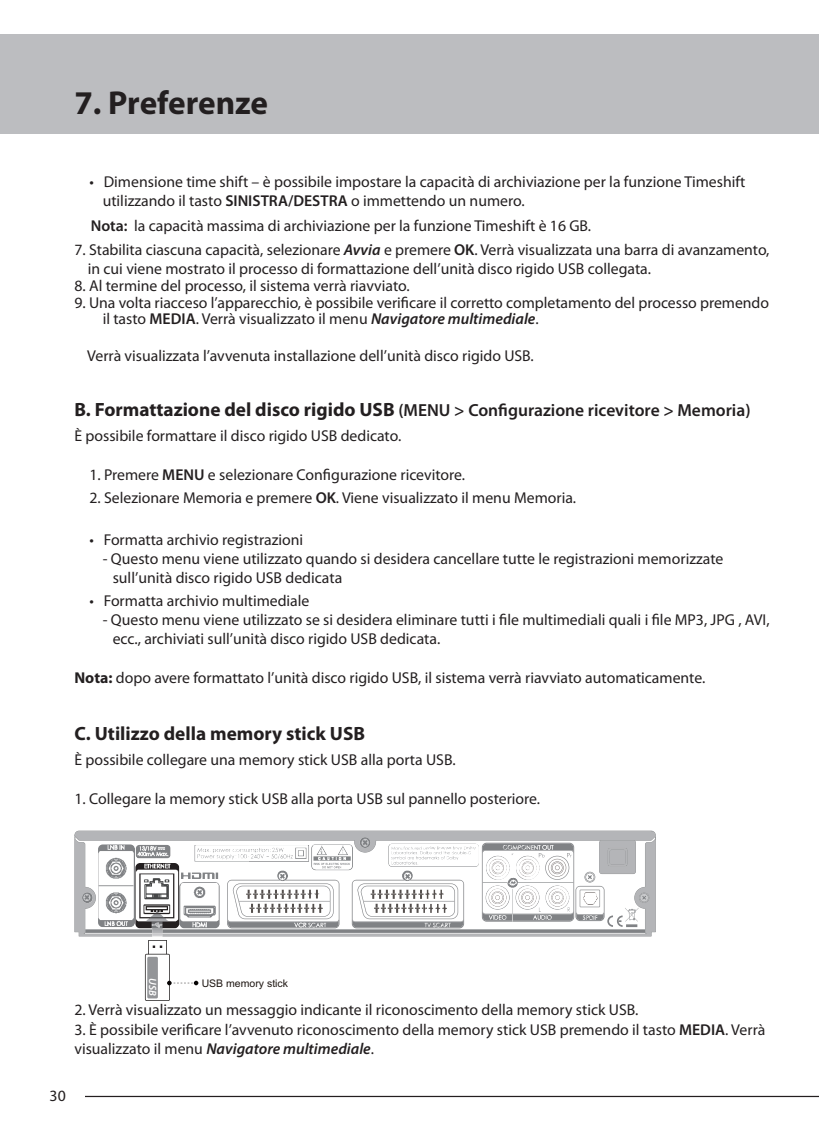
<style>
.page{position:relative;width:819px;height:1141px;background:#fff}
.page>*{position:absolute;margin:0;border:0;box-sizing:border-box;transform-origin:0 0}
.t1{font:700 33.25px "Myriad Pro";letter-spacing:-.005em;color:#231f20}
.t2{font:700 19.25px "Myriad Pro";color:#231f20}
.t3{font:600 17.5px "Myriad Pro";color:#231f20}
.t4{font:15.75px/19.2px "Myriad Pro";color:#231f20}
.t5{font:10.5px "Arial";color:#1f1713}
.t6{font:italic 600 10.5px "Myriad Pro";color:#fff}
.s1{font-weight:600}
.s2{font-weight:600;font-style:italic}
.s3{font-weight:700;font-size:19.25px}
.s4{font-weight:700}
</style>
<div class="page">
<hr style="left:84px;top:1096px;width:735px;height:1px;background:#231f20">
<div style="left:0;top:34px;width:819px;height:100px;background:#bcbdc0"></div>
<svg style="left:78px;top:933px;width:574px;height:3px;background:#c1c1c3"></svg>
<svg style="left:74px;top:831px;width:581px;height:102px"></svg>
<svg style="left:145px;top:940px;width:53px;height:61px"></svg>
<img style="left:98px;top:844px;width:151px;height:83px">
<img style="left:249px;top:844px;width:277px;height:26px">
<img style="left:359px;top:837px;width:178px;height:13px">
<img style="left:307px;top:890px;width:19px;height:37px">
<img style="left:425px;top:884px;width:144px;height:30px">
<h1 class="t1" style="left:74px;top:81px;width:195px">7. Preferenze</h1>
<p class="t4" style="left:103px;top:172px;width:644px;text-indent:-13px">• Dimensione time shift – è possibile impostare la capacità di archiviazione per la funzione Timeshift utilizzando il tasto <span class="s1">SINISTRA/DESTRA</span> o immettendo un numero.</p>
<p class="t4" style="left:91px;top:215px;width:502px"><span class="s1">Nota:</span> la capacità massima di archiviazione per la funzione Timeshift è 16 GB.</p>
<p class="t4" style="left:88px;top:240px;width:683px;text-indent:-13px">7. Stabilita ciascuna capacità, selezionare <span class="s2">Avvia</span> e premere <span class="s1">OK</span>. Verrà visualizzata una barra di avanzamento, in cui viene mostrato il processo di formattazione dell’unità disco rigido USB collegata.</p>
<p class="t4" style="left:74px;top:276px;width:337px">8. Al termine del processo, il sistema verrà riavviato.</p>
<p class="t4" style="left:103px;top:294px;width:668px;line-height:16.6px;text-indent:-28px">9. Una volta riacceso l’apparecchio, è possibile verificare il corretto completamento del processo premendo il tasto <span class="s1">MEDIA</span>. Verrà visualizzato il menu <span class="s2">Navigatore multimediale</span>.</p>
<p class="t4" style="left:87px;top:346px;width:448px">Verrà visualizzata l’avvenuta installazione dell’unità disco rigido USB.</p>
<p class="t3" style="left:74px;top:399px;width:677px"><span class="s3">B. Formattazione del disco rigido USB</span> (MENU &gt; Configurazione ricevitore &gt; Memoria)</p>
<p class="t4" style="left:74px;top:426px;width:328px">È possibile formattare il disco rigido USB dedicato.</p>
<p class="t4" style="left:89px;top:465px;width:377px">1. Premere <span class="s1">MENU</span> e selezionare Configurazione ricevitore.</p>
<p class="t4" style="left:89px;top:488px;width:488px">2. Selezionare Memoria e premere <span class="s1">OK</span>. Viene visualizzato il menu Memoria.</p>
<p class="t4" style="left:89px;top:530px;width:215px">• Formatta archivio registrazioni</p>
<p class="t4" style="left:113px;top:549px;width:612px;text-indent:-10px">- Questo menu viene utilizzato quando si desidera cancellare tutte le registrazioni memorizzate sull’unità disco rigido USB dedicata</p>
<p class="t4" style="left:89px;top:591px;width:222px">• Formatta archivio multimediale</p>
<p class="t4" style="left:113px;top:610px;width:658px;text-indent:-10px">- Questo menu viene utilizzato se si desidera eliminare tutti i file multimediali quali i file MP3, JPG , AVI, ecc., archiviati sull’unità disco rigido USB dedicata.</p>
<p class="t4" style="left:74px;top:668px;width:632px"><span class="s4">Nota:</span> dopo avere formattato l’unità disco rigido USB, il sistema verrà riavviato automaticamente.</p>
<p class="t2" style="left:74px;top:721px;width:292px">C. Utilizzo della memory stick USB</p>
<p class="t4" style="left:74px;top:750px;width:382px">È possibile collegare una memory stick USB alla porta USB.</p>
<p class="t4" style="left:74px;top:789px;width:467px">1. Collegare la memory stick USB alla porta USB sul pannello posteriore.</p>
<p class="t6" style="left:159px;top:978px;width:19px;rotate:90deg">USB</p>
<p class="t5" style="left:202px;top:977px;width:88px">USB memory stick</p>
<p class="t4" style="left:74px;top:1000px;width:565px">2. Verrà visualizzato un messaggio indicante il riconoscimento della memory stick USB.</p>
<p class="t4" style="left:74px;top:1020px;width:692px">3. È possibile verificare l’avvenuto riconoscimento della memory stick USB premendo il tasto <span class="s1">MEDIA</span>. Verrà visualizzato il menu <span class="s2">Navigatore multimediale</span>.</p>
<p class="t4" style="left:50px;top:1086px;width:18px">30</p>
</div>
